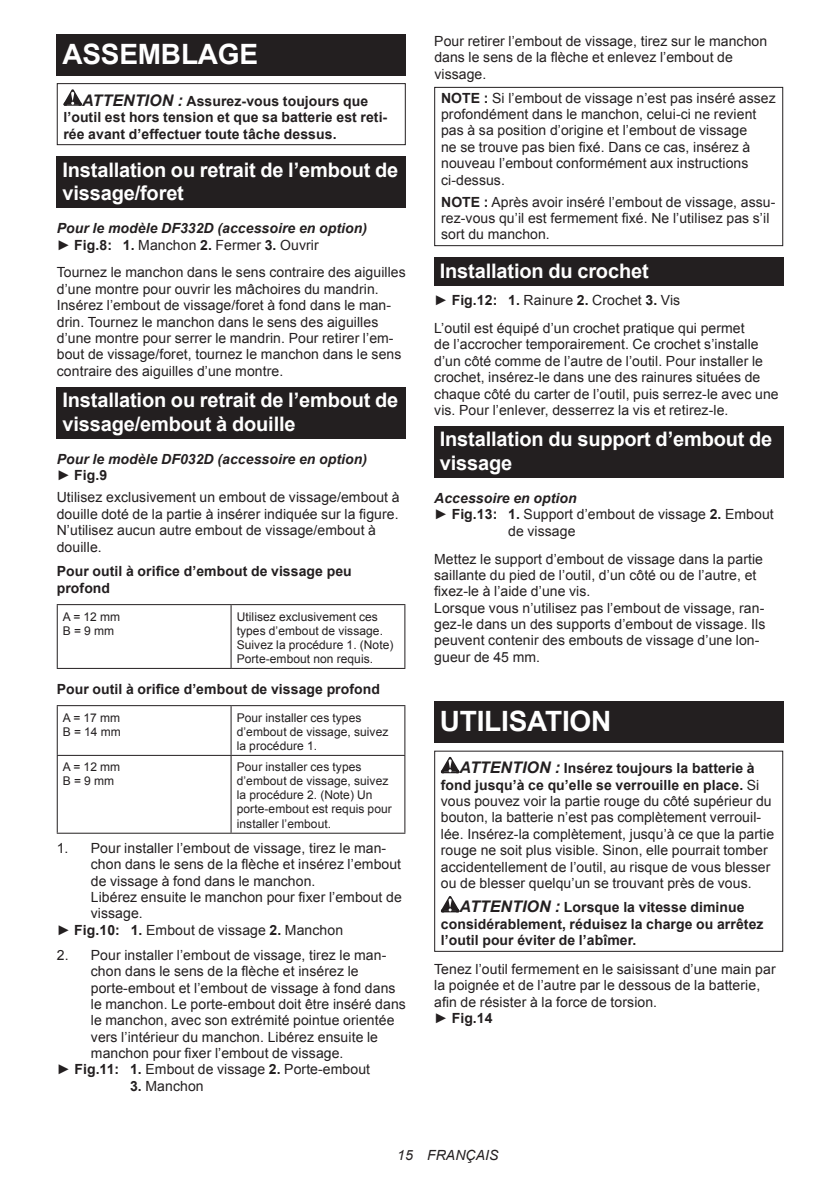
<style>
.page{position:relative;width:840px;height:1191px;background:#fff}
.page>*{position:absolute;margin:0;border:0;box-sizing:border-box;transform-origin:0 0}
.t1{font:700 28px "Arial";letter-spacing:-.01em;color:#fff}
.t2{font:700 20px/23.4px "Arial";letter-spacing:-.01em;color:#fff}
.t3{font:14px/16.4px "Arial";letter-spacing:.005em;color:#231f20}
.t4{font:700 14px/16.4px "Arial";letter-spacing:.005em;color:#231f20}
.t5{font:italic 700 14px/16.4px "Arial";letter-spacing:.005em;color:#231f20}
.t6{font:italic 14px "Arial";letter-spacing:.005em;color:#231f20}
.t7{font:12px/14px "Arial";letter-spacing:.005em;color:#231f20}
.s1{font-style:italic;font-size:16px}
.s2{font-weight:400;font-style:normal}
.s3{font-style:normal}
.s4{font-weight:700}
.s5{font-weight:700;font-style:italic;font-size:16px}
</style>
<div class="page">
<div style="left:57px;top:34px;width:348px;height:41px;background:#231f20"></div>
<svg style="left:63px;top:89px;width:19px;height:17px"></svg>
<div style="left:57px;top:83px;width:348px;height:62px;border:1px solid #231f20"></div>
<div style="left:57px;top:156px;width:348px;height:52px;background:#231f20"></div>
<div style="left:57px;top:387px;width:348px;height:52px;background:#231f20"></div>
<hr style="left:57px;top:604px;width:174px;height:1px;background:#231f20">
<hr style="left:57px;top:605px;width:1px;height:63px;background:#231f20">
<hr style="left:231px;top:604px;width:174px;height:1px;background:#231f20">
<hr style="left:230px;top:605px;width:1px;height:63px;background:#231f20">
<hr style="left:404px;top:605px;width:1px;height:63px;background:#231f20">
<hr style="left:57px;top:668px;width:174px;height:1px;background:#231f20">
<hr style="left:231px;top:668px;width:174px;height:1px;background:#231f20">
<hr style="left:57px;top:705px;width:174px;height:1px;background:#231f20">
<hr style="left:57px;top:706px;width:1px;height:49px;background:#231f20">
<hr style="left:231px;top:705px;width:174px;height:1px;background:#231f20">
<hr style="left:230px;top:706px;width:1px;height:49px;background:#231f20">
<hr style="left:404px;top:706px;width:1px;height:49px;background:#231f20">
<hr style="left:57px;top:755px;width:174px;height:1px;background:#231f20">
<hr style="left:57px;top:756px;width:1px;height:76px;background:#231f20">
<hr style="left:231px;top:755px;width:174px;height:1px;background:#231f20">
<hr style="left:230px;top:756px;width:1px;height:76px;background:#231f20">
<hr style="left:404px;top:756px;width:1px;height:76px;background:#231f20">
<hr style="left:57px;top:832px;width:174px;height:1px;background:#231f20">
<hr style="left:231px;top:832px;width:174px;height:1px;background:#231f20">
<div style="left:434px;top:87px;width:348px;height:159px;border:1px solid #231f20"></div>
<div style="left:434px;top:257px;width:348px;height:29px;background:#231f20"></div>
<div style="left:434px;top:426px;width:348px;height:52px;background:#231f20"></div>
<div style="left:434px;top:701px;width:348px;height:41px;background:#231f20"></div>
<svg style="left:440px;top:757px;width:19px;height:16px"></svg>
<svg style="left:440px;top:896px;width:19px;height:16px"></svg>
<h1 class="t1" style="left:62px;top:35px;width:197px">ASSEMBLAGE</h1>
<p class="t4" style="left:63px;top:93px;width:325px;text-indent:19px"><span class="s1">ATTENTION :</span> Assurez-vous toujours que l’outil est hors tension et que sa batterie est reti&shy;rée avant d’effectuer toute tâche dessus.</p>
<h2 class="t2" style="left:62px;top:158px;width:337px">Installation ou retrait de l’embout de vissage/foret</h2>
<p class="t5" style="left:57px;top:221px;width:311px">Pour le modèle DF332D (accessoire en option) <span class="s2">►</span> <span class="s3">Fig.8: 1.</span> <span class="s2">Manchon</span> <span class="s3">2.</span> <span class="s2">Fermer</span> <span class="s3">3.</span> <span class="s2">Ouvrir</span></p>
<p class="t3" style="left:57px;top:264px;width:350px">Tournez le manchon dans le sens contraire des aiguilles d’une montre pour ouvrir les mâchoires du mandrin.<br>Insérez l’embout de vissage/foret à fond dans le man&shy;drin. Tournez le manchon dans le sens des aiguilles d’une montre pour serrer le mandrin. Pour retirer l’em&shy;bout de vissage/foret, tournez le manchon dans le sens contraire des aiguilles d’une montre.</p>
<h2 class="t2" style="left:62px;top:389px;width:337px">Installation ou retrait de l’embout de vissage/embout à douille</h2>
<p class="t5" style="left:57px;top:451px;width:311px">Pour le modèle DF032D (accessoire en option) <span class="s2">►</span> <span class="s3">Fig.9</span></p>
<p class="t3" style="left:57px;top:489px;width:344px">Utilisez exclusivement un embout de vissage/embout à douille doté de la partie à insérer indiquée sur la figure.<br>N’utilisez aucun autre embout de vissage/embout à douille.</p>
<p class="t4" style="left:57px;top:563px;width:296px">Pour outil à orifice d’embout de vissage peu profond</p>
<p class="t7" style="left:63px;top:609px;width:59px">A=12mm<br>B=9mm</p>
<p class="t7" style="left:236px;top:609px;width:158px">Utilisez exclusivement ces types d’embout de vissage.<br>Suivez la procédure 1. (Note)<br>Porte-embout non requis.</p>
<p class="t4" style="left:57px;top:681px;width:324px">Pour outil à orifice d’embout de vissage profond</p>
<p class="t7" style="left:63px;top:710px;width:59px">A=17mm<br>B=14mm</p>
<p class="t7" style="left:236px;top:710px;width:153px">Pour installer ces types d’embout de vissage, suivez la procédure 1.</p>
<p class="t7" style="left:63px;top:760px;width:59px">A=12mm<br>B=9mm</p>
<p class="t7" style="left:237px;top:760px;width:156px">Pour installer ces types d’embout de vissage, suivez la procédure 2. (Note) Un porte-embout est requis pour installer l’embout.</p>
<p class="t3" style="left:57px;top:840px;width:331px">1. Pour installer l’embout de vissage, tirez le man-</p>
<p class="t3" style="left:91px;top:856px;width:312px">chon dans le sens de la flèche et insérez l’embout</p>
<p class="t3" style="left:91px;top:872px;width:226px">de vissage à fond dans le manchon.</p>
<p class="t3" style="left:91px;top:889px;width:312px">Libérez ensuite le manchon pour fixer l’embout de</p>
<p class="t3" style="left:91px;top:905px;width:53px">vissage.</p>
<p class="t3" style="left:57px;top:922px;width:288px">► <span class="s4">Fig.10: 1.</span> Embout de vissage <span class="s4">2.</span> Manchon</p>
<p class="t3" style="left:57px;top:946px;width:331px">2. Pour installer l’embout de vissage, tirez le man-</p>
<p class="t3" style="left:91px;top:963px;width:269px">chon dans le sens de la flèche et insérez le</p>
<p class="t3" style="left:91px;top:979px;width:306px">porte-embout et l’embout de vissage à fond dans</p>
<p class="t3" style="left:91px;top:996px;width:316px">le manchon. Le porte-embout doit être inséré dans</p>
<p class="t3" style="left:91px;top:1012px;width:305px">le manchon, avec son extrémité pointue orientée</p>
<p class="t3" style="left:91px;top:1028px;width:288px">vers l’intérieur du manchon. Libérez ensuite le</p>
<p class="t3" style="left:91px;top:1045px;width:254px">manchon pour fixer l’embout de vissage.</p>
<p class="t3" style="left:57px;top:1061px;width:314px">► <span class="s4">Fig.11: 1.</span> Embout de vissage <span class="s4">2.</span> Porte-embout</p>
<p class="t3" style="left:130px;top:1077px;width:75px"><span class="s4">3.</span> Manchon</p>
<p class="t3" style="left:434px;top:33px;width:334px">Pour retirer l’embout de vissage, tirez sur le manchon dans le sens de la flèche et enlevez l’embout de vissage.</p>
<p class="t3" style="left:441px;top:90px;width:336px"><span class="s4">NOTE :</span> Si l’embout de vissage n’est pas inséré assez profondément dans le manchon, celui-ci ne revient pas à sa position d’origine et l’embout de vissage<br>ne se trouve pas bien fixé. Dans ce cas, insérez à nouveau l’embout conformément aux instructions ci-dessus.</p>
<p class="t3" style="left:441px;top:194px;width:335px"><span class="s4">NOTE :</span> Après avoir inséré l’embout de vissage, assu&shy;rez-vous qu’il est fermement fixé. Ne l’utilisez pas s’il sort du manchon.</p>
<h2 class="t2" style="left:439px;top:259px;width:210px">Installation du crochet</h2>
<p class="t3" style="left:434px;top:286px;width:312px;line-height:27.8px">► <span class="s4">Fig.12: 1.</span> Rainure <span class="s4">2.</span> Crochet <span class="s4">3.</span> Vis<br>L’outil est équipé d’un crochet pratique qui permet</p>
<p class="t3" style="left:434px;top:336px;width:346px">de l’accrocher temporairement. Ce crochet s’installe d’un côté comme de l’autre de l’outil. Pour installer le crochet, insérez-le dans une des rainures situées de chaque côté du carter de l’outil, puis serrez-le avec une vis. Pour l’enlever, desserrez la vis et retirez-le.</p>
<h2 class="t2" style="left:439px;top:428px;width:334px">Installation du support d’embout de vissage</h2>
<p class="t5" style="left:434px;top:490px;width:144px">Accessoire en option</p>
<p class="t3" style="left:434px;top:506px;width:341px">► <span class="s4">Fig.13: 1.</span> Support d’embout de vissage <span class="s4">2.</span> Embout</p>
<p class="t3" style="left:508px;top:523px;width:69px">de vissage</p>
<p class="t3" style="left:434px;top:550px;width:332px">Mettez le support d’embout de vissage dans la partie saillante du pied de l’outil, d’un côté ou de l’autre, et fixez-le à l’aide d’une vis.<br>Lorsque vous n’utilisez pas l’embout de vissage, ran&shy;gez-le dans un des supports d’embout de vissage. Ils peuvent contenir des embouts de vissage d’une lon&shy;gueur de 45 mm.</p>
<h1 class="t1" style="left:439px;top:702px;width:173px">UTILISATION</h1>
<p class="t3" style="left:440px;top:760px;width:334px;text-indent:19px"><span class="s5">ATTENTION :</span> <span class="s4">Insérez toujours la batterie à fond jusqu’à ce qu’elle se verrouille en place.</span> Si vous pouvez voir la partie rouge du côté supérieur du bouton, la batterie n’est pas complètement verrouil&shy;lée. Insérez-la complètement, jusqu’à ce que la partie rouge ne soit plus visible. Sinon, elle pourrait tomber accidentellement de l’outil, au risque de vous blesser ou de blesser quelqu’un se trouvant près de vous.</p>
<p class="t4" style="left:440px;top:899px;width:324px;text-indent:19px"><span class="s1">ATTENTION :</span> Lorsque la vitesse diminue considérablement, réduisez la charge ou arrêtez l’outil pour éviter de l’abîmer.</p>
<p class="t3" style="left:434px;top:961px;width:343px">Tenez l’outil fermement en le saisissant d’une main par la poignée et de l’autre par le dessous de la batterie, afin de résister à la force de torsion.<br>► <span class="s4">Fig.14</span></p>
<p class="t6" style="left:397px;top:1146px;width:103px">15 FRANÇAIS</p>
</div>
